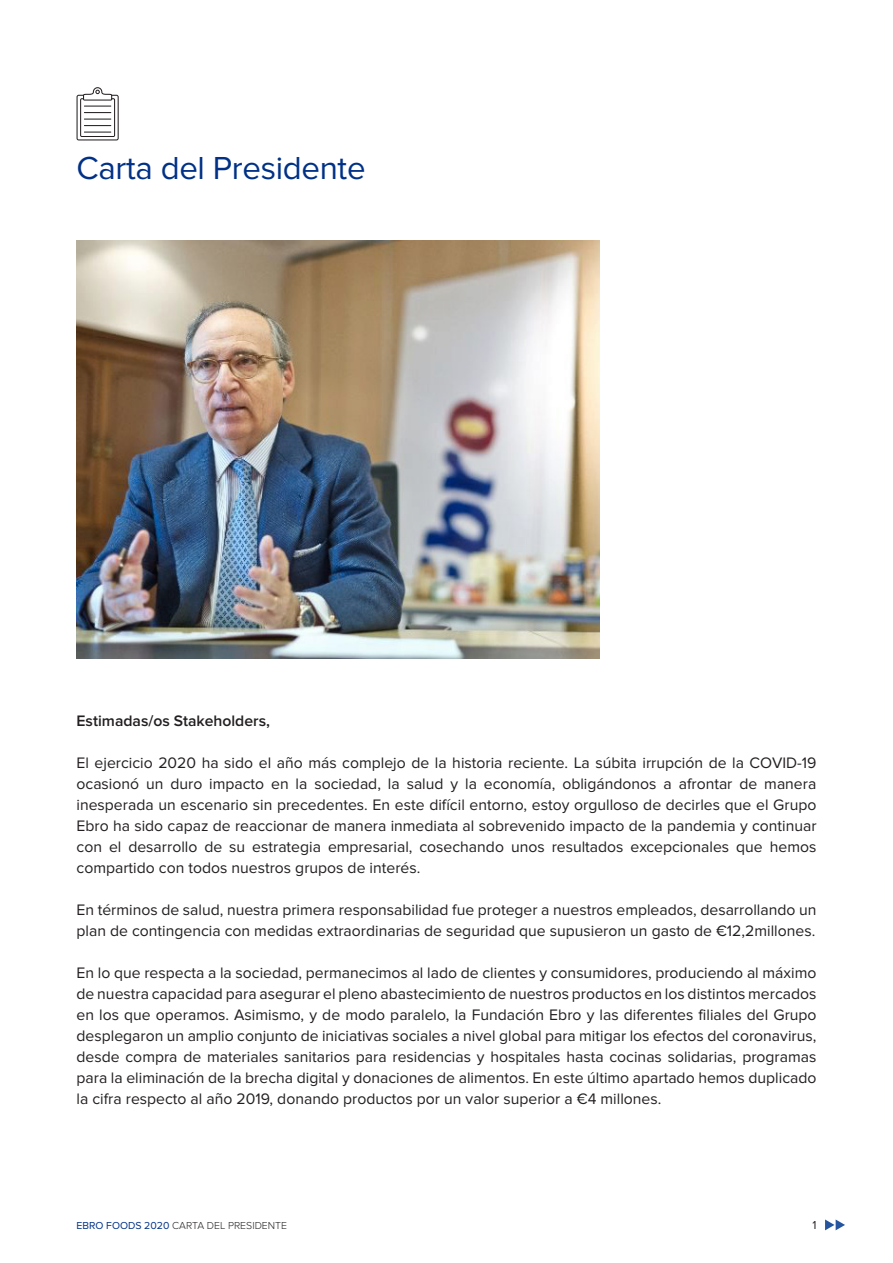
<style>
.page{position:relative;width:893px;height:1263px;background:#fff}
.page>*{position:absolute;margin:0;border:0;box-sizing:border-box;transform-origin:0 0}
._001_texto_seguido{font:33px "Proxima Nova";letter-spacing:-.01em;color:#003186}
._001_texto_seguido-2{font:15.75px/21px "Proxima Nova";color:#231f20;text-align:justify}
._001_texto_seguido-3{font:600 15.75px "Proxima Nova";color:#231f20}
.t1{font:12px "Proxima Nova";color:#231f20}
.t2{font:300 10.5px "Proxima Nova";color:#231f20}
.s1{font-weight:400;color:#003186}
</style>
<div class="page">
<svg style="left:825px;top:1219px;width:20px;height:11px"></svg>
<img style="left:77px;top:241px;width:523px;height:417px">
<svg style="left:77px;top:87px;width:42px;height:53px"></svg>
<p class="_001_texto_seguido" style="left:77px;top:149px;width:291px">Carta del Presidente</p>
<p class="_001_texto_seguido-3" style="left:77px;top:711px;width:195px">Estimadas/os Stakeholders,</p>
<p class="_001_texto_seguido-2" style="left:77px;top:752px;width:741px">El ejercicio 2020 ha sido el año más complejo de la historia reciente. La súbita irrupción de la COVID-19 ocasionó un duro impacto en la sociedad, la salud y la economía, obligándonos a afrontar de manera inesperada un escenario sin precedentes. En este difícil entorno, estoy orgulloso de decirles que el Grupo Ebro ha sido capaz de reaccionar de manera inmediata al sobrevenido impacto de la pandemia y continuar con el desarrollo de su estrategia empresarial, cosechando unos resultados excepcionales que hemos compartido con todos nuestros grupos de interés.</p>
<p class="_001_texto_seguido-2" style="left:77px;top:899px;width:741px">En términos de salud, nuestra primera responsabilidad fue proteger a nuestros empleados, desarrollando un plan de contingencia con medidas extraordinarias de seguridad que supusieron un gasto de €12,2millones.</p>
<p class="_001_texto_seguido-2" style="left:77px;top:962px;width:741px">En lo que respecta a la sociedad, permanecimos al lado de clientes y consumidores, produciendo al máximo de nuestra capacidad para asegurar el pleno abastecimiento de nuestros productos en los distintos mercados en los que operamos. Asimismo, y de modo paralelo, la Fundación Ebro y las diferentes filiales del Grupo desplegaron un amplio conjunto de iniciativas sociales a nivel global para mitigar los efectos del coronavirus, desde compra de materiales sanitarios para residencias y hospitales hasta cocinas solidarias, programas para la eliminación de la brecha digital y donaciones de alimentos. En este último apartado hemos duplicado la cifra respecto al año 2019, donando productos por un valor superior a €4 millones.</p>
<p class="t2" style="left:77px;top:1219px;width:212px"><span class="s1">EBRO FOODS 2020</span> CARTA DEL PRESIDENTE</p>
<p class="t1" style="left:812px;top:1218px;width:6px">1</p>
</div>
